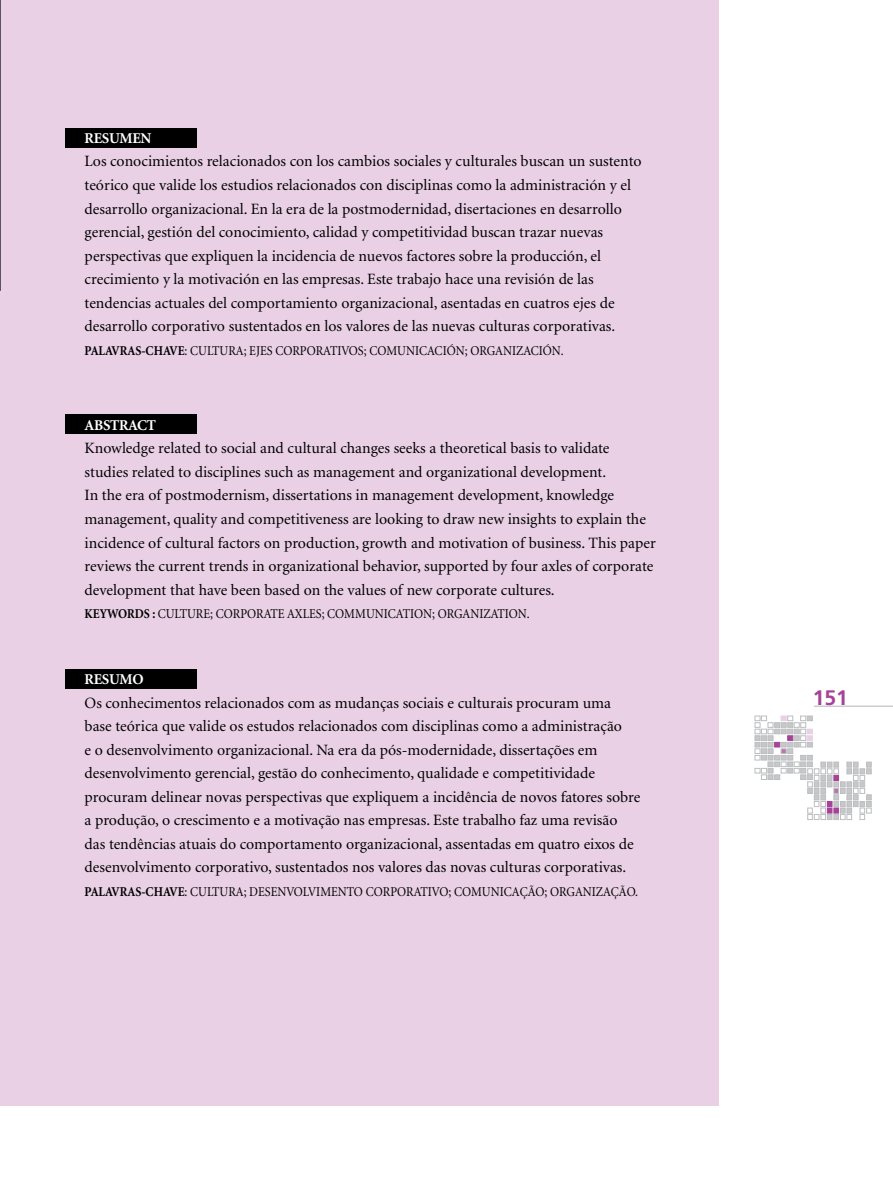
<style>
.page{position:relative;width:893px;height:1191px;background:#fff}
.page>*{position:absolute;margin:0;border:0;box-sizing:border-box;transform-origin:0 0}
.t1{font:700 21px "Frutiger";color:#a54399}
.t2{font:15.75px/23.5px "Minion";color:#000}
.t3{font:700 15px "Minion";letter-spacing:-.02em;color:#fff}
.t4{font:13.5px "Minion";color:#000;scale:.9 1}
.s1{font-weight:700}
</style>
<div class="page">
<div style="left:0;top:0;width:719px;height:1106px;background:#e9d0e5"></div>
<svg style="left:0;top:0;width:1px;height:291px"></svg>
<hr style="left:814px;top:706px;width:79px;height:1px;background:#b1b4b6">
<svg style="left:755px;top:716px;width:116px;height:103px"></svg>
<div style="left:65px;top:128px;width:131px;height:20px;background:#000"></div>
<div style="left:65px;top:414px;width:131px;height:19px;background:#000"></div>
<div style="left:65px;top:669px;width:131px;height:20px;background:#000"></div>
<p class="t3" style="left:85px;top:130px;width:68px">RESUMEN</p>
<p class="t2" style="left:85px;top:150px;width:558px">Los conocimientos relacionados con los cambios sociales y culturales buscan un sustento teórico que valide los estudios relacionados con disciplinas como la administración y el desarrollo organizacional. En la era de la postmodernidad, disertaciones en desarrollo gerencial, gestión del conocimiento, calidad y competitividad buscan trazar nuevas perspectivas que expliquen la incidencia de nuevos factores sobre la producción, el crecimiento y la motivación en las empresas. Este trabajo hace una revisión de las tendencias actuales del comportamiento organizacional, asentadas en cuatros ejes de desarrollo corporativo sustentados en los valores de las nuevas culturas corporativas.</p>
<p class="t4" style="left:85px;top:344px;width:534px"><span class="s1">PALAVRAS-CHAVE</span>: Cultura; Ejes corporativos; Comunicación; Organización.</p>
<p class="t3" style="left:85px;top:417px;width:73px">ABSTRACT</p>
<p class="t2" style="left:85px;top:437px;width:573px">Knowledge related to social and cultural changes seeks a theoretical basis to validate studies related to disciplines such as management and organizational development.<br>In the era of postmodernism, dissertations in management development, knowledge management, quality and competitiveness are looking to draw new insights to explain the incidence of cultural factors on production, growth and motivation of business. This paper reviews the current trends in organizational behavior, supported by four axles of corporate development that have been based on the values of new corporate cultures.</p>
<p class="t4" style="left:85px;top:607px;width:496px"><span class="s1">KEYWORDS :</span> culture; corporate axles; communication; organization.</p>
<p class="t3" style="left:85px;top:671px;width:59px">RESUMO</p>
<p class="t2" style="left:85px;top:691px;width:557px">Os conhecimentos relacionados com as mudanças sociais e culturais procuram uma base teórica que valide os estudos relacionados com disciplinas como a administração<br>e o desenvolvimento organizacional. Na era da pós-modernidade, dissertações em desenvolvimento gerencial, gestão do conhecimento, qualidade e competitividade procuram delinear novas perspectivas que expliquem a incidência de novos fatores sobre a produção, o crescimento e a motivação nas empresas. Este trabalho faz uma revisão das tendências atuais do comportamento organizacional, assentadas em quatro eixos de desenvolvimento corporativo, sustentados nos valores das novas culturas corporativas.</p>
<p class="t4" style="left:85px;top:885px;width:617px"><span class="s1">PALAVRAS-CHAVE</span>: Cultura; desenvolvimento corporativo; Comunicação; Organização.</p>
<h1 class="t1" style="left:813px;top:686px;width:37px">151</h1>
</div>
